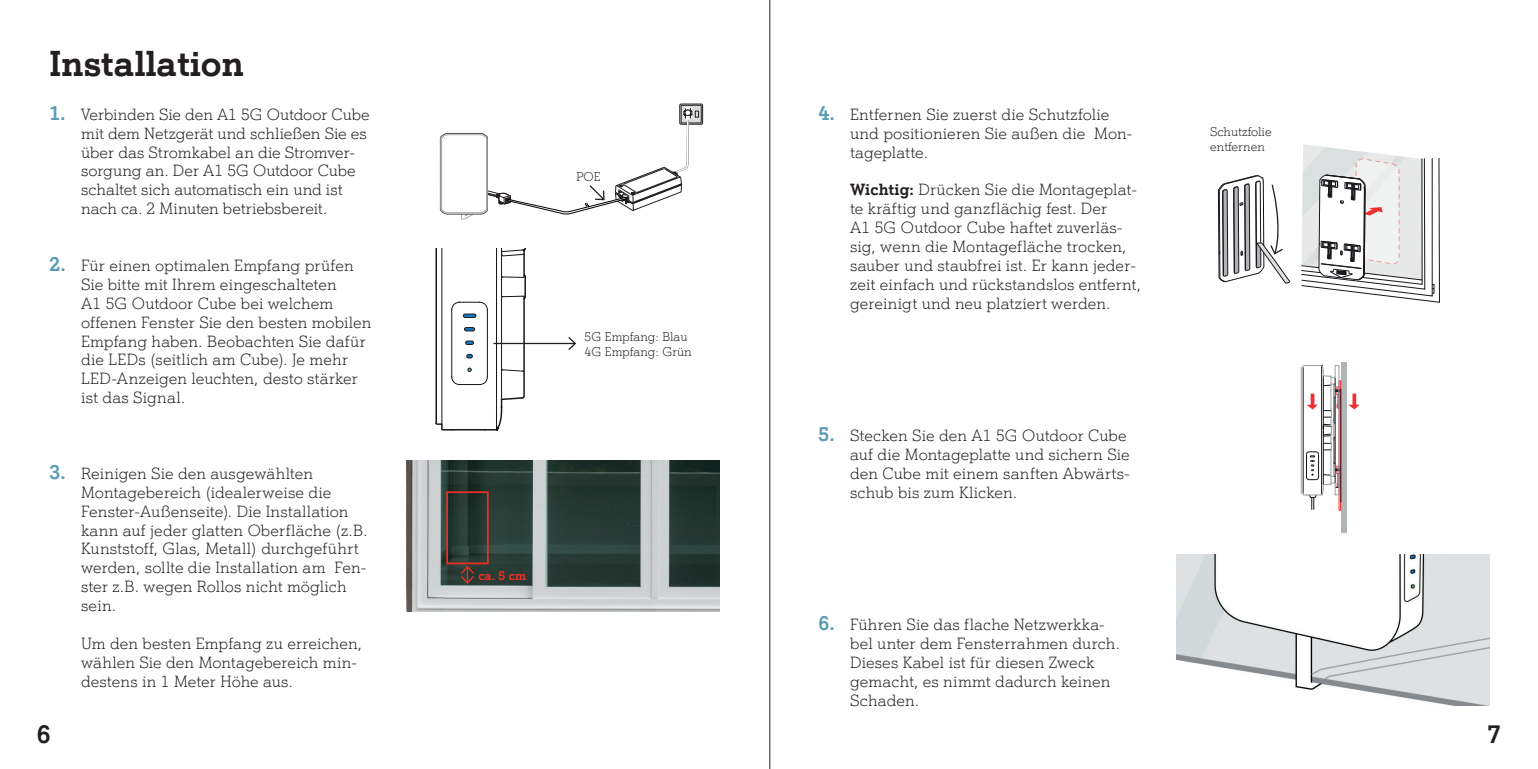
<style>
.page{position:relative;width:1538px;height:769px;background:#fff}
.page>*{position:absolute;margin:0;border:0;box-sizing:border-box;transform-origin:0 0}
.t1{font:700 35px "A1 Einfach";color:#231f20}
.t2{font:700 24.5px "A1 Einfach";color:#231f20}
.t3{font:15.75px/18.9px "A1 Einfach Leicht";letter-spacing:.005em;color:#231f20}
.t4{font:12.25px/14.7px "A1 Einfach Leicht";color:#231f20}
.t5{font:700 12.25px "A1 Einfach";color:#ee2e22}
.s1{font-family:"A1 Einfach";font-weight:700;font-size:19.25px;color:#599cb3}
.s2{font-family:"A1 Einfach";font-weight:700}
</style>
<div class="page">
<svg style="left:679px;top:104px;width:24px;height:20px"></svg>
<svg style="left:681px;top:105px;width:20px;height:18px"></svg>
<svg style="left:435px;top:248px;width:142px;height:183px"></svg>
<img style="left:439px;top:132px;width:48px;height:88px">
<svg style="left:487px;top:107px;width:212px;height:107px"></svg>
<img style="left:407px;top:461px;width:312px;height:150px">
<div style="left:446px;top:491px;width:43px;height:73px;border:2px solid #ee2e22"></div>
<svg style="left:459px;top:565px;width:16px;height:20px"></svg>
<svg style="left:1301px;top:144px;width:139px;height:159px"></svg>
<svg style="left:1217px;top:175px;width:73px;height:109px"></svg>
<div style="left:1341px;top:362px;width:6px;height:171px;background:#afb4b6"></div>
<svg style="left:1300px;top:365px;width:42px;height:146px"></svg>
<svg style="left:1348px;top:394px;width:12px;height:15px"></svg>
<img style="left:1176px;top:555px;width:313px;height:151px">
<div style="left:451px;top:167px;width:26px;height:17px;background:#fff"></div>
<hr style="left:769px;top:0;width:1px;height:769px;background:#231f20">
<h1 class="t1" style="left:50px;top:41px;width:196px">Installation</h1>
<p class="t3" style="left:81px;top:104px;width:290px;text-indent:-32px"><span class="s1">1.</span> Verbinden Sie den A1 5G Outdoor Cube mit dem Netzgerät und schließen Sie es über das Stromkabel an die Stromver&shy;sorgung an. Der A1 5G Outdoor Cube schaltet sich automatisch ein und ist nach ca. 2 Minuten betriebsbereit.</p>
<p class="t3" style="left:81px;top:256px;width:292px;text-indent:-32px"><span class="s1">2.</span> Für einen optimalen Empfang prüfen Sie bitte mit Ihrem eingeschalteten<br>A1 5G Outdoor Cube bei welchem offenen Fenster Sie den besten mobilen Empfang haben. Beobachten Sie dafür die LEDs (seitlich am Cube). Je mehr LED-Anzeigen leuchten, desto stärker ist das Signal.</p>
<p class="t3" style="left:81px;top:464px;width:288px;text-indent:-32px"><span class="s1">3.</span> Reinigen Sie den ausgewählten Montagebereich (idealerweise die Fenster-Außenseite). Die Installation kann auf jeder glatten Oberfläche (z.B.<br>Kunststoff, Glas, Metall) durchgeführt werden, sollte die Installation am Fen&shy;ster z.B. wegen Rollos nicht möglich sein.</p>
<p class="t3" style="left:81px;top:634px;width:283px">Um den besten Empfang zu erreichen, wählen Sie den Montagebereich min&shy;destens in 1 Meter Höhe aus.</p>
<p class="t4" style="left:576px;top:169px;width:26px">POE</p>
<p class="t4" style="left:584px;top:329px;width:109px">5G Empfang: Blau<br>4G Empfang: Grün</p>
<p class="t5" style="left:478px;top:568px;width:49px">ca. 5 cm</p>
<p class="t3" style="left:850px;top:104px;width:284px;text-indent:-32px"><span class="s1">4.</span> Entfernen Sie zuerst die Schutzfolie und positionieren Sie außen die Mon&shy;tageplatte.</p>
<p class="t3" style="left:850px;top:180px;width:292px"><span class="s2">Wichtig:</span> Drücken Sie die Montageplat&shy;te kräftig und ganzflächig fest. Der<br>A1 5G Outdoor Cube haftet zuverläs&shy;sig, wenn die Montagefläche trocken, sauber und staubfrei ist. Er kann jeder&shy;zeit einfach und rückstandslos entfernt, gereinigt und neu platziert werden.</p>
<p class="t3" style="left:850px;top:426px;width:281px;text-indent:-32px"><span class="s1">5.</span> Stecken Sie den A1 5G Outdoor Cube auf die Montageplatte und sichern Sie den Cube mit einem sanften Abwärts&shy;schub bis zum Klicken.</p>
<p class="t3" style="left:850px;top:615px;width:271px;text-indent:-32px"><span class="s1">6.</span> Führen Sie das flache Netzwerkka&shy;bel unter dem Fensterrahmen durch.<br>Dieses Kabel ist für diesen Zweck gemacht, es nimmt dadurch keinen<br>Schaden.</p>
<p class="t4" style="left:1210px;top:125px;width:63px">Schutzfolie entfernen</p>
<h2 class="t2" style="left:37px;top:719px;width:15px">6</h2>
<h2 class="t2" style="left:1487px;top:719px;width:15px">7</h2>
</div>
